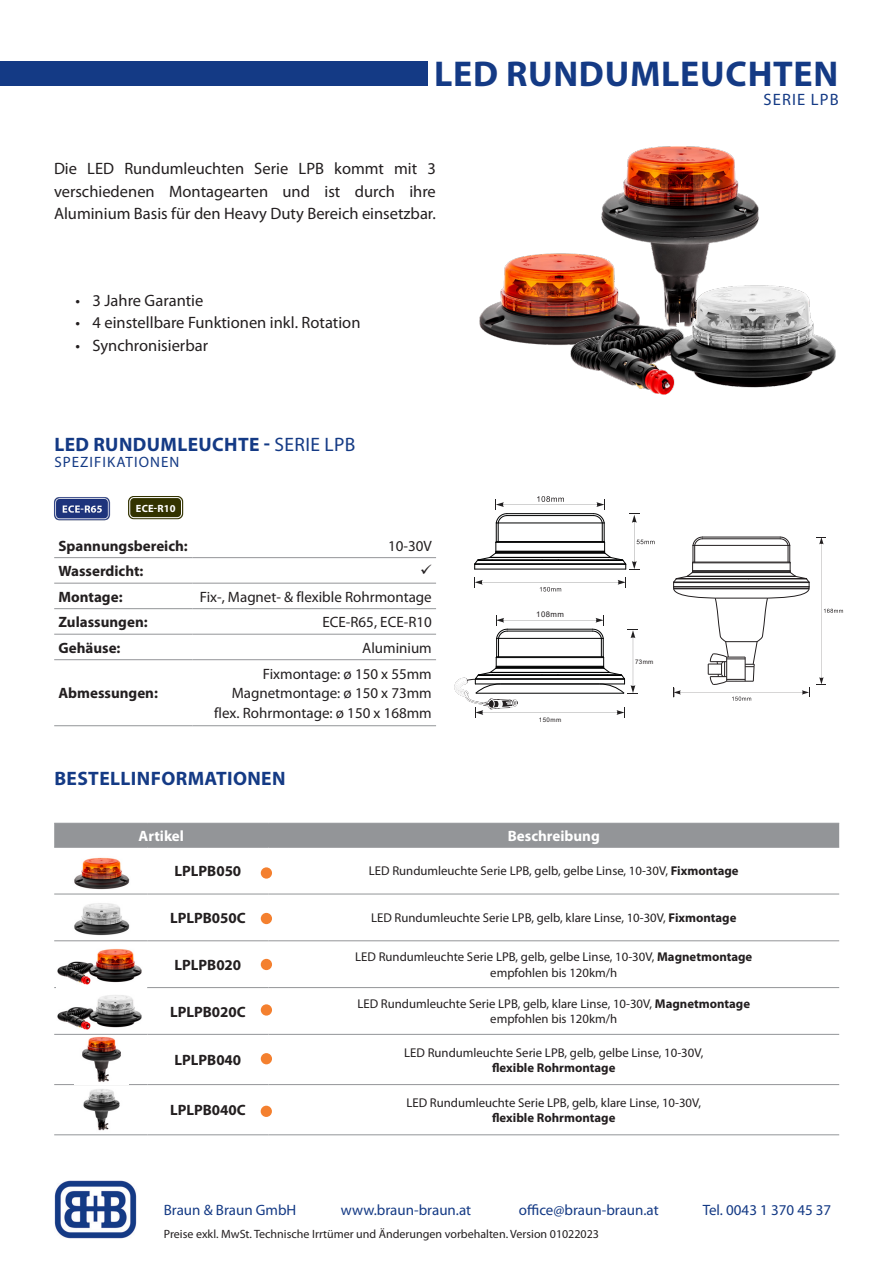
<style>
.page{position:relative;width:893px;height:1263px;background:#fff}
.page>*{position:absolute;margin:0;border:0;box-sizing:border-box;transform-origin:0 0}
.t1{font:700 36px "Myriad Pro";letter-spacing:.02em;color:#143a85}
.t2{font:700 19.5px "Myriad Pro";letter-spacing:.02em;color:#143a85}
.t3{font:16.5px/22.5px "Myriad Pro";color:#231f20;text-align:justify}
.t4{font:16.5px "Myriad Pro";letter-spacing:.07em;color:#143a85}
.t5{font:15px/19.5px "Myriad Pro";color:#231f20;text-align:right}
.t6{font:700 15px "Myriad Pro";color:#231f20}
.t7{font:15px "Myriad Pro";color:#143a85}
.t8{font:700 15px "Myriad Pro";color:#fff}
.t9{font:15px "Myriad Pro";letter-spacing:.07em;color:#143a85}
.t10{font:12.75px/15.3px "Myriad Pro";color:#231f20;text-align:center}
.t11{font:700 12.75px "Myriad Pro";color:#231f20}
.t12{font:12px "Myriad Pro";color:#231f20}
.t13{font:700 10.5px "Myriad Pro";letter-spacing:.015em;color:#fff}
.t14{font:7.8px "Arial";letter-spacing:.055em;color:#231f20}
.t15{font:6.3px "Arial";letter-spacing:.055em;color:#231f20}
.s1{font-weight:400}
.s2{font-weight:700}
</style>
<div class="page">
<img style="left:54px;top:1180px;width:83px;height:58px">
<div style="left:0;top:61px;width:428px;height:24px;background:#143a85"></div>
<hr style="left:54px;top:557px;width:139px;height:1px;background:#939598">
<hr style="left:193px;top:557px;width:243px;height:1px;background:#939598">
<hr style="left:54px;top:583px;width:139px;height:1px;background:#939598">
<hr style="left:193px;top:583px;width:243px;height:1px;background:#939598">
<hr style="left:54px;top:608px;width:139px;height:1px;background:#939598">
<hr style="left:193px;top:608px;width:243px;height:1px;background:#939598">
<hr style="left:54px;top:634px;width:139px;height:1px;background:#939598">
<hr style="left:193px;top:634px;width:243px;height:1px;background:#939598">
<hr style="left:54px;top:659px;width:139px;height:1px;background:#939598">
<hr style="left:193px;top:659px;width:243px;height:1px;background:#939598">
<hr style="left:54px;top:725px;width:139px;height:1px;background:#939598">
<hr style="left:193px;top:725px;width:243px;height:1px;background:#939598">
<div style="left:128px;top:496px;width:55px;height:23px;border:1px solid #330;border-radius:5px"></div>
<div style="left:130px;top:498px;width:51px;height:20px;background:#330;border-radius:4px"></div>
<div style="left:129px;top:497px;width:53px;height:21px;border:1px solid #fff;border-radius:4px"></div>
<img style="left:54px;top:497px;width:56px;height:23px">
<div style="left:54px;top:824px;width:785px;height:23px;background:#939598"></div>
<hr style="left:54px;top:823px;width:93px;height:1px;background:#939598">
<hr style="left:147px;top:823px;width:121px;height:1px;background:#939598">
<hr style="left:268px;top:823px;width:571px;height:1px;background:#939598">
<hr style="left:54px;top:847px;width:93px;height:1px;background:#939598">
<hr style="left:147px;top:847px;width:121px;height:1px;background:#939598">
<hr style="left:268px;top:847px;width:571px;height:1px;background:#939598">
<hr style="left:54px;top:894px;width:93px;height:1px;background:#939598">
<hr style="left:147px;top:894px;width:121px;height:1px;background:#939598">
<hr style="left:268px;top:894px;width:571px;height:1px;background:#939598">
<hr style="left:54px;top:940px;width:93px;height:1px;background:#939598">
<hr style="left:147px;top:940px;width:121px;height:1px;background:#939598">
<hr style="left:268px;top:940px;width:571px;height:1px;background:#939598">
<hr style="left:54px;top:987px;width:93px;height:1px;background:#939598">
<hr style="left:147px;top:987px;width:121px;height:1px;background:#939598">
<hr style="left:268px;top:987px;width:571px;height:1px;background:#939598">
<hr style="left:54px;top:1034px;width:93px;height:1px;background:#939598">
<hr style="left:147px;top:1034px;width:121px;height:1px;background:#939598">
<hr style="left:268px;top:1034px;width:571px;height:1px;background:#939598">
<hr style="left:54px;top:1084px;width:93px;height:1px;background:#939598">
<hr style="left:147px;top:1084px;width:121px;height:1px;background:#939598">
<hr style="left:268px;top:1084px;width:571px;height:1px;background:#939598">
<hr style="left:54px;top:1134px;width:93px;height:1px;background:#939598">
<hr style="left:147px;top:1134px;width:121px;height:1px;background:#939598">
<hr style="left:268px;top:1134px;width:571px;height:1px;background:#939598">
<div style="left:261px;top:867px;width:11px;height:12px;background:#f4802f;border-radius:50%"></div>
<div style="left:261px;top:1106px;width:11px;height:11px;background:#f4802f;border-radius:50%"></div>
<div style="left:261px;top:913px;width:11px;height:11px;background:#f4802f;border-radius:50%"></div>
<div style="left:261px;top:1004px;width:11px;height:11px;background:#f4802f;border-radius:50%"></div>
<div style="left:261px;top:959px;width:11px;height:11px;background:#f4802f;border-radius:50%"></div>
<div style="left:261px;top:1053px;width:11px;height:11px;background:#f4802f;border-radius:50%"></div>
<img style="left:479px;top:253px;width:91px;height:92px">
<img style="left:570px;top:146px;width:189px;height:112px">
<img style="left:567px;top:258px;width:269px;height:137px">
<svg style="left:454px;top:615px;width:184px;height:103px"></svg>
<svg style="left:673px;top:537px;width:137px;height:164px"></svg>
<svg style="left:817px;top:537px;width:26px;height:148px"></svg>
<svg style="left:474px;top:496px;width:181px;height:74px"></svg>
<svg style="left:475px;top:577px;width:151px;height:14px"></svg>
<img style="left:74px;top:903px;width:56px;height:32px">
<img style="left:74px;top:857px;width:56px;height:32px">
<img style="left:57px;top:995px;width:85px;height:35px">
<img style="left:57px;top:949px;width:85px;height:36px">
<img style="left:83px;top:1089px;width:37px;height:42px">
<img style="left:82px;top:1036px;width:39px;height:46px">
<h1 class="t1" style="left:434px;top:50px;width:406px">LED RUNDUMLEUCHTEN</h1>
<p class="t3" style="left:54px;top:157px;width:383px">Die LED Rundumleuchten Serie LPB kommt mit 3 verschiedenen Montagearten und ist durch ihre Aluminium Basis für den Heavy Duty Bereich einsetzbar.</p>
<p class="t3" style="left:75px;top:289px;width:129px">• 3 Jahre Garantie</p>
<p class="t3" style="left:75px;top:311px;width:287px">• 4 einstellbare Funktionen inkl. Rotation</p>
<p class="t3" style="left:75px;top:334px;width:134px">• Synchronisierbar</p>
<p class="t4" style="left:763px;top:89px;width:77px">SERIE LPB</p>
<h2 class="t2" style="left:54px;top:432px;width:303px">LED RUNDUMLEUCHTE - <span class="s1">SERIE LPB</span></h2>
<p class="t9" style="left:54px;top:453px;width:127px">SPEZIFIKATIONEN</p>
<p class="t13" style="left:136px;top:501px;width:41px">ECE-R10</p>
<p class="t6" style="left:58px;top:536px;width:131px">Spannungsbereich:</p>
<p class="t5" style="left:388px;top:535px;width:45px">10-30V</p>
<p class="t6" style="left:58px;top:561px;width:87px">Wasserdicht:</p>
<p class="t6" style="left:58px;top:587px;width:66px">Montage:</p>
<p class="t5" style="left:200px;top:586px;width:233px">Fix-, Magnet- &amp; flexible Rohrmontage</p>
<p class="t6" style="left:58px;top:612px;width:91px">Zulassungen:</p>
<p class="t5" style="left:322px;top:612px;width:111px">ECE-R65, ECE-R10</p>
<p class="t6" style="left:58px;top:638px;width:64px">Gehäuse:</p>
<p class="t5" style="left:362px;top:637px;width:71px">Aluminium</p>
<p class="t6" style="left:58px;top:683px;width:101px">Abmessungen:</p>
<p class="t5" style="left:214px;top:664px;width:219px">Fixmontage: ø 150 x 55mm<br>Magnetmontage: ø 150 x 73mm flex. Rohrmontage: ø 150 x 168mm</p>
<h2 class="t2" style="left:54px;top:766px;width:233px">BESTELLINFORMATIONEN</h2>
<p class="t14" style="left:536px;top:609px;width:29px">108mm</p>
<p class="t15" style="left:539px;top:715px;width:24px">150mm</p>
<p class="t15" style="left:635px;top:657px;width:20px">73mm</p>
<p class="t8" style="left:139px;top:826px;width:47px">Artikel</p>
<p class="t8" style="left:508px;top:826px;width:94px">Beschreibung</p>
<p class="t6" style="left:175px;top:861px;width:68px">LPLPB050</p>
<p class="t10" style="left:369px;top:863px;width:371px">LED Rundumleuchte Serie LPB, gelb, gelbe Linse, 10-30V, <span class="s2">Fixmontage</span></p>
<p class="t6" style="left:170px;top:908px;width:77px">LPLPB050C</p>
<p class="t10" style="left:371px;top:910px;width:367px">LED Rundumleuchte Serie LPB, gelb, klare Linse, 10-30V, <span class="s2">Fixmontage</span></p>
<p class="t6" style="left:174px;top:955px;width:68px">LPLPB020</p>
<p class="t10" style="left:355px;top:949px;width:399px">LED Rundumleuchte Serie LPB, gelb, gelbe Linse, 10-30V, <span class="s2">Magnetmontage </span>empfohlen bis 120km/h</p>
<p class="t6" style="left:170px;top:1002px;width:77px">LPLPB020C</p>
<p class="t10" style="left:357px;top:996px;width:394px">LED Rundumleuchte Serie LPB, gelb, klare Linse, 10-30V, <span class="s2">Magnetmontage </span>empfohlen bis 120km/h</p>
<p class="t6" style="left:174px;top:1050px;width:68px">LPLPB040</p>
<p class="t10" style="left:404px;top:1044px;width:301px">LED Rundumleuchte Serie LPB, gelb, gelbe Linse, 10-30V,</p>
<p class="t11" style="left:492px;top:1059px;width:125px">flexible Rohrmontage</p>
<p class="t6" style="left:170px;top:1100px;width:77px">LPLPB040C</p>
<p class="t10" style="left:406px;top:1095px;width:296px">LED Rundumleuchte Serie LPB, gelb, klare Linse, 10-30V,</p>
<p class="t11" style="left:492px;top:1109px;width:125px">flexible Rohrmontage</p>
<p class="t7" style="left:164px;top:1201px;width:134px">Braun &amp; Braun GmbH</p>
<p class="t7" style="left:341px;top:1201px;width:132px">www.braun-braun.at</p>
<p class="t7" style="left:519px;top:1201px;width:141px">office@braun-braun.at</p>
<p class="t7" style="left:703px;top:1201px;width:130px">Tel. 0043 1 370 45 37</p>
<p class="t12" style="left:164px;top:1226px;width:437px">Preise exkl. MwSt. Technische Irrtümer und Änderungen vorbehalten. Version 01022023</p>
</div>
